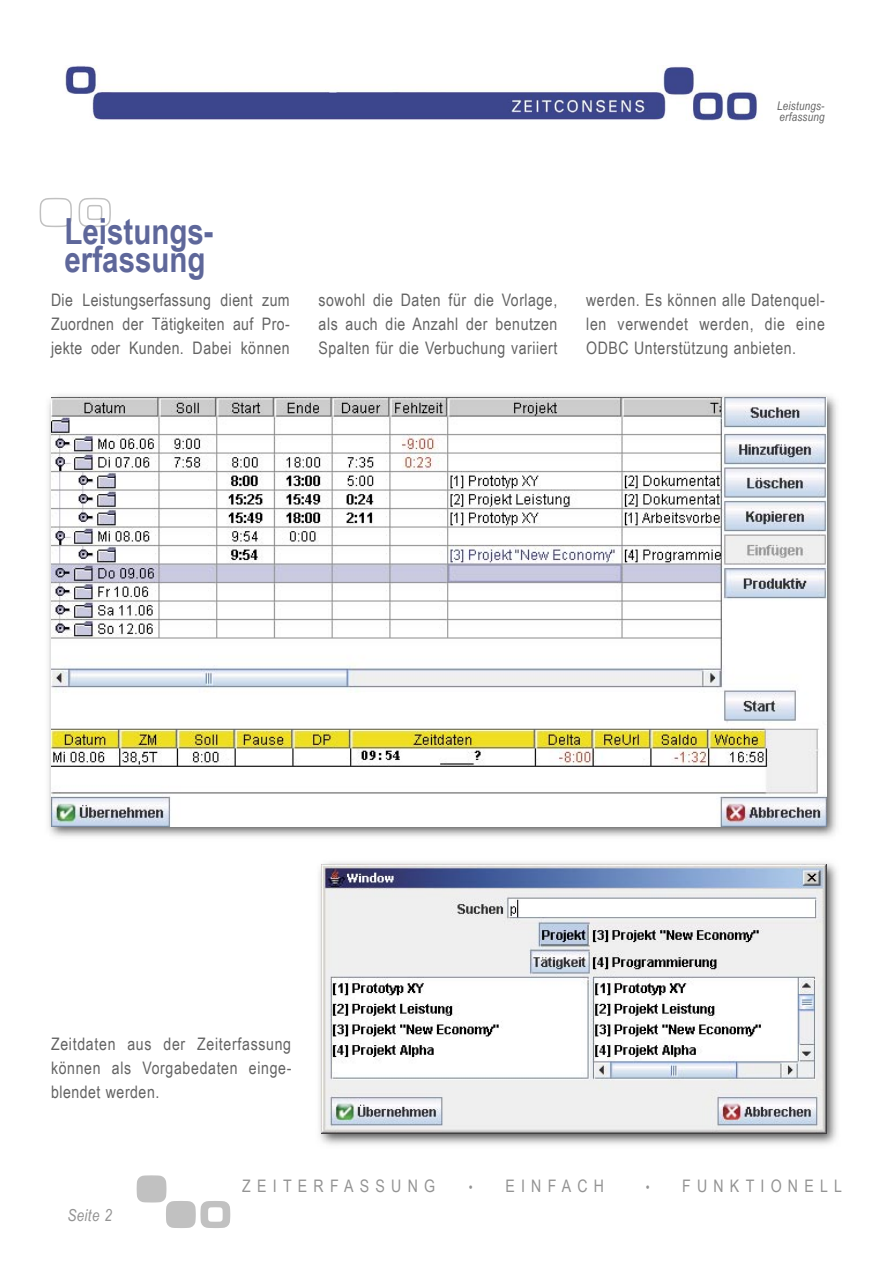
<style>
.page{position:relative;width:893px;height:1263px;background:#fff}
.page>*{position:absolute;margin:0;border:0;box-sizing:border-box;transform-origin:0 0}
.t1{font:700 36px/28.5px "Arial Narrow";color:#5e679a}
.t2{font:17.25px/24px "Arial Narrow";letter-spacing:.03em;color:#636363;text-align:justify}
.t3{font:17.25px "Arial Narrow";letter-spacing:.36em;color:#939393}
.t4{font:italic 16.5px "Arial Narrow";letter-spacing:.02em;color:#939393}
.t5{font:italic 12px/10.5px "Arial Narrow";letter-spacing:.02em;color:#636363}
.s1{font-size:13.5px}
</style>
<div class="page">
<img style="left:65px;top:66px;width:693px;height:54px">
<svg style="left:137px;top:1175px;width:93px;height:53px"></svg>
<svg style="left:40px;top:198px;width:32px;height:29px"></svg>
<svg style="left:79px;top:198px;width:32px;height:29px"></svg>
<img style="left:48px;top:395px;width:789px;height:442px">
<img style="left:51px;top:397px;width:775px;height:429px">
<img style="left:319px;top:862px;width:518px;height:283px">
<img style="left:322px;top:865px;width:504px;height:269px">
<p class="t5" style="left:777px;top:101px;width:49px">Leistungs&shy;erfassung</p>
<h1 class="t1" style="left:65px;top:215px;width:151px">Leistungs&shy;erfassung</h1>
<p class="t2" style="left:51px;top:287px;width:240px">Die Leistungserfassung dient zum Zuordnen der Tätigkeiten auf Pro&shy;jekte oder Kunden. Dabei können</p>
<p class="t2" style="left:319px;top:287px;width:240px">sowohl die Daten für die Vorlage, als auch die Anzahl der benutzen Spalten für die Verbuchung variiert</p>
<p class="t2" style="left:586px;top:287px;width:240px">werden. Es können alle Datenquel&shy;len verwendet werden, die eine ODBC Unterstützung anbieten.</p>
<p class="t2" style="left:51px;top:1031px;width:242px">Zeitdaten aus der Zeiterfassung können als Vorgabedaten einge&shy;blendet werden.</p>
<p class="t4" style="left:67px;top:1204px;width:46px">Seite 2</p>
<p class="t3" style="left:242px;top:1173px;width:194px">ZEITERFASSUNG</p>
<p class="t3" style="left:469px;top:1173px;width:137px"><span class="s1">•</span> EINFACH</p>
<p class="t3" style="left:646px;top:1173px;width:198px"><span class="s1">•</span> FUNKTIONELL</p>
</div>
